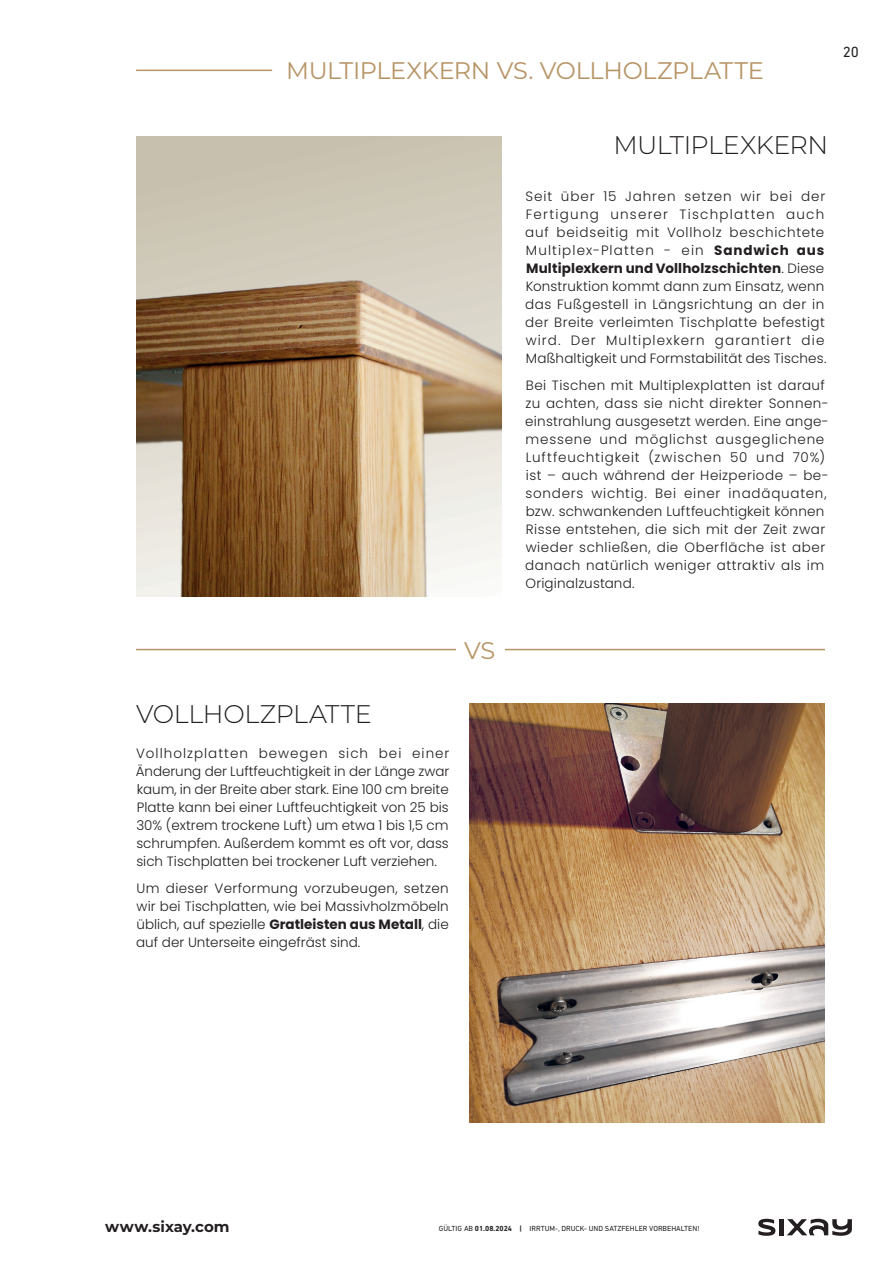
<style>
.page{position:relative;width:893px;height:1263px;background:#fff}
.page>*{position:absolute;margin:0;border:0;box-sizing:border-box;transform-origin:0 0}
.t1{font:300 25.5px "Montserrat";letter-spacing:-.015em;color:#231f20}
.t2{font:24px "Montserrat";letter-spacing:-.01em;color:#b79466}
.t3{font:700 15px "Montserrat";color:#231f20}
.t4{font:15px "DIN Next LT Pro";color:#231f20}
.t5{font:300 13.5px/18px "Poppins";letter-spacing:.035em;color:#231f20}
.t6{font:7.5px "DIN Next LT Pro";color:#231f20}
.s1{font-weight:700}
</style>
<div class="page">
<hr style="left:136px;top:70px;width:136px;height:1px;background:#b79466">
<div style="left:136px;top:137px;width:366px;height:459px;background:#cbc4b3"></div>
<img style="left:136px;top:224px;width:366px;height:372px">
<img style="left:469px;top:703px;width:356px;height:419px">
<hr style="left:505px;top:649px;width:320px;height:1px;background:#b79466">
<hr style="left:136px;top:649px;width:320px;height:1px;background:#b79466">
<svg style="left:758px;top:1219px;width:17px;height:17px"></svg>
<hr style="left:780px;top:1219px;width:4px;height:16px;background:#231f20">
<svg style="left:787px;top:1219px;width:65px;height:17px"></svg>
<h2 class="t2" style="left:286px;top:53px;width:479px">MULTIPLEXKERN VS. VOLLHOLZPLATTE</h2>
<p class="t4" style="left:843px;top:44px;width:18px">20</p>
<h2 class="t2" style="left:464px;top:634px;width:33px">VS</h2>
<h1 class="t1" style="left:136px;top:697px;width:237px">VOLLHOLZPLATTE</h1>
<p class="t5" style="left:136px;top:745px;width:315px;text-align:justify">Vollholzplatten bewegen sich bei einer Änderung der Luftfeuchtigkeit in der Länge zwar kaum, in der Breite aber stark. Eine 100 cm breite Platte kann bei einer Luftfeuchtigkeit von 25 bis 30% (extrem trockene Luft) um etwa 1 bis 1,5 cm schrumpfen. Außerdem kommt es oft vor, dass sich Tischplatten bei trockener Luft verziehen.</p>
<p class="t5" style="left:136px;top:879px;width:314px;text-align:justify">Um dieser Verformung vorzubeugen, setzen wir bei Tischplatten, wie bei Massivholzmöbeln üblich, auf spezielle <span class="s1">Gratleisten aus Metall</span>, die auf der Unterseite eingefräst sind.</p>
<h1 class="t1" style="left:613px;top:128px;width:216px">MULTIPLEXKERN</h1>
<p class="t5" style="left:525px;top:188px;width:303px">Seit über 15 Jahren setzen wir bei der Fertigung unserer Tischplatten auch auf beidseitig mit Vollholz beschichtete Multiplex-Platten - ein <span class="s1">Sandwich aus Multiplexkern und Vollholzschichten</span>. Diese Konstruktion kommt dann zum Einsatz, wenn das Fußgestell in Längsrichtung an der in der Breite verleimten Tischplatte befestigt wird. Der Multiplexkern garantiert die Maßhaltigkeit und Formstabilität des Tisches.</p>
<p class="t5" style="left:525px;top:376px;width:303px">Bei Tischen mit Multiplexplatten ist darauf zu achten, dass sie nicht direkter Sonnen&shy;einstrahlung ausgesetzt werden. Eine ange&shy;messene und möglichst ausgeglichene Luftfeuchtigkeit (zwischen 50 und 70%) ist – auch während der Heizperiode – be&shy;sonders wichtig. Bei einer inadäquaten, bzw. schwankenden Luftfeuchtigkeit können Risse entstehen, die sich mit der Zeit zwar wieder schließen, die Oberfläche ist aber danach natürlich weniger attraktiv als im Originalzustand.</p>
<p class="t3" style="left:105px;top:1216px;width:126px">www.sixay.com</p>
<p class="t6" style="left:439px;top:1224px;width:262px">GÜLTIG AB <span class="s1">01.08.2024 |</span> IRRTUM-, DRUCK- UND SATZFEHLER VORBEHALTEN!</p>
</div>
